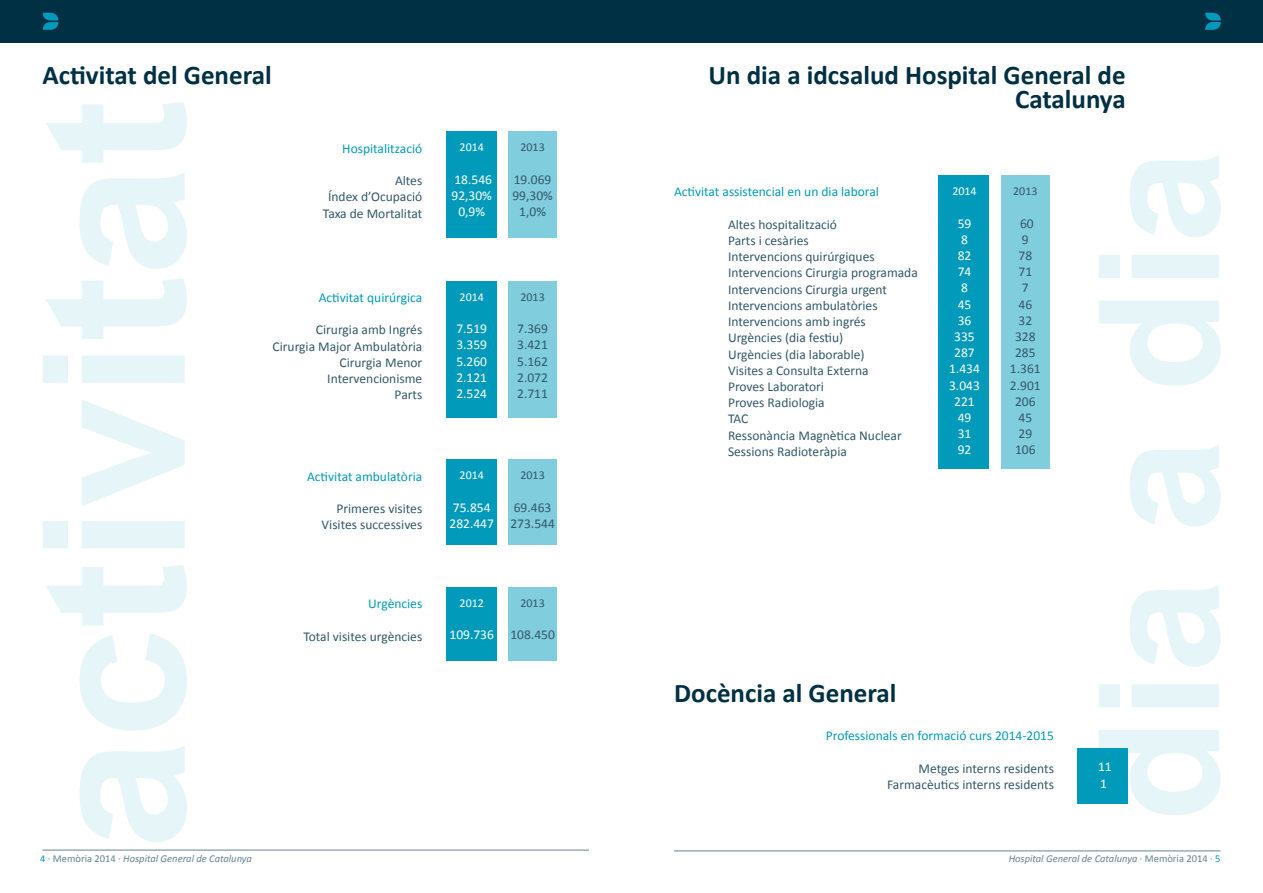
<style>
.page{position:relative;width:1263px;height:893px;background:#fff}
.page>*{position:absolute;margin:0;border:0;box-sizing:border-box;transform-origin:0 0}
.t1{font:700 27px/24px "Calibri";color:#003044;text-align:right}
.t2{font:13.5px/16.2px "Calibri";color:#33596a;text-align:right}
.t3{font:13.5px "Calibri";color:#029abb}
.t4{font:13.5px/16.2px "Calibri";color:#fff;text-align:center}
.t5{font:12px "Calibri";color:#fff}
.t6{font:12px "Calibri";color:#33596a}
.t7{font:italic 10.5px "Calibri";color:#66838f}
.s1{font-style:normal;color:#029abb}
.s2{font-style:normal}
</style>
<div class="page">
<div style="left:0;top:0;width:1263px;height:43px;background:#003044"></div>
<svg style="left:1205px;top:13px;width:16px;height:17px"></svg>
<hr style="left:674px;top:850px;width:546px;height:1px;background:#66838f">
<svg style="left:43px;top:13px;width:15px;height:17px"></svg>
<hr style="left:43px;top:850px;width:546px;height:1px;background:#66838f">
<div style="left:508px;top:132px;width:49px;height:106px;background:#80cddd"></div>
<div style="left:446px;top:132px;width:50px;height:106px;background:#029abb"></div>
<div style="left:508px;top:281px;width:49px;height:136px;background:#80cddd"></div>
<div style="left:446px;top:281px;width:50px;height:136px;background:#029abb"></div>
<div style="left:508px;top:460px;width:49px;height:85px;background:#80cddd"></div>
<div style="left:446px;top:460px;width:50px;height:85px;background:#029abb"></div>
<div style="left:508px;top:587px;width:49px;height:74px;background:#80cddd"></div>
<div style="left:446px;top:587px;width:50px;height:74px;background:#029abb"></div>
<svg style="left:43px;top:102px;width:144px;height:740px"></svg>
<div style="left:1001px;top:176px;width:49px;height:293px;background:#80cddd"></div>
<div style="left:939px;top:176px;width:50px;height:293px;background:#029abb"></div>
<svg style="left:1099px;top:156px;width:122px;height:659px"></svg>
<div style="left:1078px;top:748px;width:50px;height:56px;background:#029abb"></div>
<h1 class="t1" style="left:43px;top:63px;width:231px">Activitat del General</h1>
<p class="t3" style="left:342px;top:140px;width:82px">Hospitalització</p>
<p class="t2" style="left:323px;top:173px;width:101px">Altes<br>Índex d’Ocupació<br>Taxa de Mortalitat</p>
<p class="t5" style="left:460px;top:140px;width:26px">2014</p>
<p class="t4" style="left:452px;top:171px;width:42px">18.546<br>92,30%<br>0,9%</p>
<p class="t6" style="left:520px;top:140px;width:26px">2013</p>
<p class="t2" style="left:512px;top:171px;width:42px;text-align:center">19.069<br>99,30%<br>1,0%</p>
<p class="t3" style="left:319px;top:289px;width:105px">Activitat quirúrgica</p>
<p class="t2" style="left:273px;top:322px;width:151px">Cirurgia amb Ingrés<br>Cirurgia Major Ambulatòria<br>Cirurgia Menor<br>Intervencionisme<br>Parts</p>
<p class="t5" style="left:460px;top:289px;width:26px">2014</p>
<p class="t4" style="left:456px;top:321px;width:32px;text-align:justify">7.519<br>3.359<br>5.260<br>2.121<br>2.524</p>
<p class="t6" style="left:520px;top:289px;width:26px">2013</p>
<p class="t2" style="left:517px;top:321px;width:32px;text-align:justify">7.369<br>3.421<br>5.162<br>2.072<br>2.711</p>
<p class="t3" style="left:307px;top:468px;width:117px">Activitat ambulatòria</p>
<p class="t2" style="left:322px;top:500px;width:102px">Primeres visites<br>Visites successives</p>
<p class="t3" style="left:368px;top:595px;width:56px">Urgències</p>
<p class="t2" style="left:303px;top:628px;width:120px">Total visites urgències</p>
<p class="t5" style="left:460px;top:468px;width:26px">2014</p>
<p class="t4" style="left:449px;top:499px;width:46px;text-align:left">75.854<br>282.447</p>
<p class="t6" style="left:520px;top:468px;width:26px">2013</p>
<p class="t2" style="left:510px;top:499px;width:46px;text-align:left">69.463<br>273.544</p>
<p class="t5" style="left:460px;top:595px;width:26px">2012</p>
<p class="t4" style="left:449px;top:627px;width:46px">109.736</p>
<p class="t6" style="left:520px;top:595px;width:26px">2013</p>
<p class="t2" style="left:510px;top:627px;width:46px">108.450</p>
<h1 class="t1" style="left:708px;top:63px;width:419px">Un dia a idcsalud Hospital General de<br>Catalunya</h1>
<p class="t3" style="left:674px;top:183px;width:206px">Activitat assistencial en un dia laboral</p>
<p class="t2" style="left:728px;top:216px;width:191px;text-align:left">Altes hospitalització<br>Parts i cesàries<br>Intervencions quirúrgiques<br>Intervencions Cirurgia programada<br>Intervencions Cirurgia urgent<br>Intervencions ambulatòries<br>Intervencions amb ingrés<br>Urgències (dia festiu)<br>Urgències (dia laborable)<br>Visites a Consulta Externa<br>Proves Laboratori<br>Proves Radiologia<br>TAC<br>Ressonància Magnètica Nuclear<br>Sessions Radioteràpia</p>
<p class="t5" style="left:952px;top:184px;width:26px">2014</p>
<p class="t4" style="left:949px;top:215px;width:32px">59<br>8<br>82<br>74<br>8<br>45<br>36<br>335<br>287<br>1.434<br>3.043<br>221<br>49<br>31<br>92</p>
<p class="t6" style="left:1013px;top:184px;width:26px">2013</p>
<p class="t2" style="left:1010px;top:215px;width:32px;text-align:center">60<br>9<br>78<br>71<br>7<br>46<br>32<br>328<br>285<br>1.361<br>2.901<br>206<br>45<br>29<br>106</p>
<h1 class="t1" style="left:674px;top:681px;width:224px">Docència al General</h1>
<p class="t3" style="left:826px;top:727px;width:230px">Professionals en formació curs 2014-2015</p>
<p class="t2" style="left:887px;top:760px;width:168px">Metges interns residents<br>Farmacèutics interns residents</p>
<p class="t4" style="left:1098px;top:759px;width:15px;text-align:left">11<br>1</p>
<p class="t7" style="left:40px;top:852px;width:213px"><span class="s1">4</span> <span class="s2">· Memòria 2014 ·</span> Hospital General de Catalunya</p>
<p class="t7" style="left:1009px;top:852px;width:213px">Hospital General de Catalunya <span class="s2">· Memòria 2014 ·</span> <span class="s1">5</span></p>
</div>
